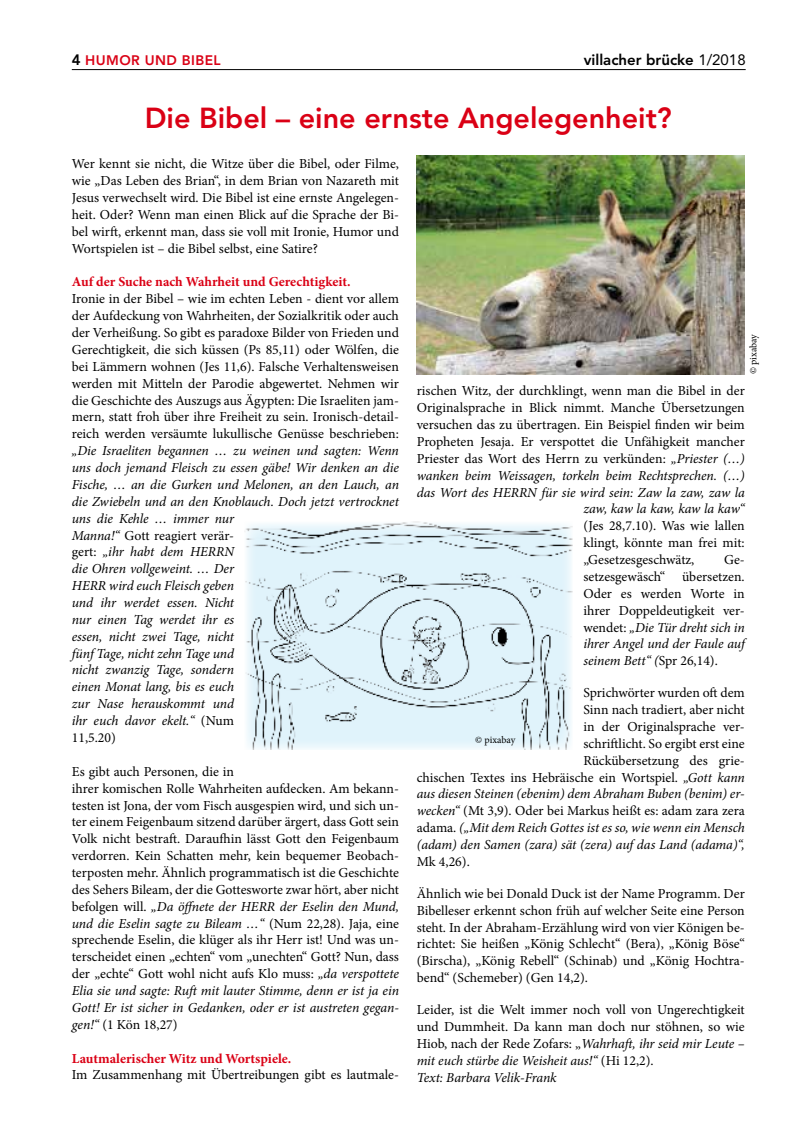
<style>
.page{position:relative;width:798px;height:1134px;background:#fff}
.page>*{position:absolute;margin:0;border:0;box-sizing:border-box;transform-origin:0 0}
.t1{font:800 28.75px "Avenir";color:#da0015}
.t2{font:800 15px "Avenir";color:#000}
.t3{font:13.75px/16.9px "Minion Pro";color:#000;text-align:justify}
.t4{font:italic 13.75px/16.9px "Minion Pro";letter-spacing:-.005em;color:#000}
.t5{font:700 13.75px "Minion Pro";color:#da0015}
.t6{font:800 13.75px "Avenir";letter-spacing:.03em;color:#da0015}
.t7{font:10px "Minion Pro";letter-spacing:-.005em;color:#000}
.s1{font-size:15px;color:#000}
.s2{font-weight:400}
.s3{font-style:normal}
.s4{font-style:italic}
</style>
<div class="page">
<hr style="left:72px;top:69px;width:673px;height:1px;background:#000">
<img style="left:416px;top:156px;width:328px;height:218px">
<img style="left:245px;top:522px;width:327px;height:228px">
<p class="t6" style="left:72px;top:52px;width:150px"><span class="s1">4</span> HUMOR UND BIBEL</p>
<p class="t2" style="left:583px;top:50px;width:163px">villacher brücke <span class="s2">1/2018</span></p>
<h1 class="t1" style="left:145px;top:101px;width:528px">Die Bibel – eine ernste Angelegenheit?</h1>
<p class="t3" style="left:72px;top:156px;width:328px">Wer kennt sie nicht, die Witze über die Bibel, oder Filme, wie „Das Leben des Brian“, in dem Brian von Nazareth mit Jesus verwechselt wird. Die Bibel ist eine ernste Angelegen&shy;heit. Oder? Wenn man einen Blick auf die Sprache der Bi&shy;bel wirft, erkennt man, dass sie voll mit Ironie, Humor und Wortspielen ist – die Bibel selbst, eine Satire?</p>
<p class="t5" style="left:72px;top:272px;width:280px">Auf der Suche nach Wahrheit und Gerechtigkeit.</p>
<p class="t3" style="left:72px;top:290px;width:328px">Ironie in der Bibel – wie im echten Leben - dient vor allem der Aufdeckung von Wahrheiten, der Sozialkritik oder auch der Verheißung. So gibt es paradoxe Bilder von Frieden und Gerechtigkeit, die sich küssen (Ps 85,11) oder Wölfen, die bei Lämmern wohnen (Jes 11,6). Falsche Verhaltensweisen werden mit Mitteln der Parodie abgewertet. Nehmen wir die Geschichte des Auszugs aus Ägypten: Die Israeliten jam&shy;mern, statt froh über ihre Freiheit zu sein. Ironisch-detail&shy;reich werden versäumte lukullische Genüsse beschrieben:</p>
<p class="t4" style="left:72px;top:442px;width:328px">„Die Israeliten begannen … zu weinen und sagten: Wenn uns doch jemand Fleisch zu essen gäbe! Wir denken an die<br>Fische, … an die Gurken und Melonen, an den Lauch, an die Zwiebeln und an den Knoblauch. Doch jetzt vertrocknet uns die Kehle … immer nur<br>Manna!“ <span class="s3">Gott reagiert verär-<br>gert:</span> „ihr habt dem HERRN<br>die Ohren vollgeweint. … Der<br>HERR wird euch Fleisch geben<br>und ihr werdet essen. Nicht<br>nur einen Tag werdet ihr es<br>essen, nicht zwei Tage, nicht<br>fünf Tage, nicht zehn Tage und<br>nicht zwanzig Tage, sondern<br>einen Monat lang, bis es euch<br>zur Nase herauskommt und<br>ihr euch davor ekelt.“ <span class="s3">(Num<br>11,5.20)</span></p>
<p class="t3" style="left:72px;top:763px;width:328px;text-align:left">Es gibt auch Personen, die in<br>ihrer komischen Rolle Wahrheiten aufdecken. Am bekann&shy;testen ist Jona, der vom Fisch ausgespien wird, und sich un&shy;ter einem Feigenbaum sitzend darüber ärgert, dass Gott sein Volk nicht bestraft. Daraufhin lässt Gott den Feigenbaum verdorren. Kein Schatten mehr, kein bequemer Beobach&shy;terposten mehr. Ähnlich programmatisch ist die Geschichte des Sehers Bileam, der die Gottesworte zwar hört, aber nicht befolgen will. <span class="s4">„Da öffnete der HERR der Eselin den Mund, und die Eselin sagte zu Bileam …“</span> (Num 22,28). Jaja, eine sprechende Eselin, die klüger als ihr Herr ist! Und was un&shy;terscheidet einen „echten“ vom „unechten“ Gott? Nun, dass der „echte“ Gott wohl nicht aufs Klo muss: <span class="s4">„da verspottete Elia sie und sagte: Ruft mit lauter Stimme, denn er ist ja ein Gott! Er ist sicher in Gedanken, oder er ist austreten gegan&shy;gen!“</span> (1 Kön 18,27)</p>
<p class="t5" style="left:72px;top:1048px;width:221px">Lautmalerischer Witz und Wortspiele.</p>
<p class="t3" style="left:72px;top:1067px;width:328px">Im Zusammenhang mit Übertreibungen gibt es lautmale-</p>
<p class="t7" style="left:746px;top:374px;width:42px;rotate:-90deg">© pixabay</p>
<p class="t3" style="left:416px;top:383px;width:329px;text-align:right">rischen Witz, der durchklingt, wenn man die Bibel in der Originalsprache in Blick nimmt. Manche Übersetzungen versuchen das zu übertragen. Ein Beispiel finden wir beim Propheten Jesaja. Er verspottet die Unfähigkeit mancher Priester das Wort des Herrn zu verkünden: <span class="s4">„Priester (…) wanken beim Weissagen, torkeln beim Rechtsprechen. (…) das Wort des HERRN für sie wird sein: Zaw la zaw, zaw la zaw, kaw la kaw, kaw la kaw“</span></p>
<p class="t3" style="left:583px;top:517px;width:163px">(Jes 28,7.10). Was wie lallen klingt, könnte man frei mit: „Gesetzesgeschwätz,</p>
<p class="t3" style="left:583px;top:551px;width:163px;text-indent:141px">Ge&shy;setzesgewäsch“ übersetzen.<br>Oder es werden Worte in ihrer Doppeldeutigkeit ver&shy;wendet: <span class="s4">„Die Tür dreht sich in ihrer Angel und der Faule auf seinem Bett“ (</span>Spr 26,14).</p>
<p class="t3" style="left:416px;top:684px;width:329px;text-align:right">Sprichwörter wurden oft dem<br>Sinn nach tradiert, aber nicht<br>in der Originalsprache ver-<br>schriftlicht. So ergibt erst eine<br>Rückübersetzung des grie-<br>chischen Textes ins Hebräische ein Wortspiel. <span class="s4">„Gott kann aus diesen Steinen (ebenim) dem Abraham Buben (benim) er&shy;wecken“</span> (Mt 3,9). Oder bei Markus heißt es: adam zara zera adama. <span class="s4">(„Mit dem Reich Gottes ist es so, wie wenn ein Mensch (adam) den Samen (zara) sät (zera) auf das Land (adama)“,</span></p>
<p class="t3" style="left:416px;top:853px;width:55px">Mk 4,26).</p>
<p class="t3" style="left:416px;top:885px;width:329px">Ähnlich wie bei Donald Duck ist der Name Programm. Der Bibelleser erkennt schon früh auf welcher Seite eine Person steht. In der Abraham-Erzählung wird von vier Königen be&shy;richtet: Sie heißen „König Schlecht“ (Bera), „König Böse“ (Birscha), „König Rebell“ (Schinab) und „König Hochtra&shy;bend“ (Schemeber) (Gen 14,2).</p>
<p class="t3" style="left:416px;top:1001px;width:329px;text-align:left">Leider, ist die Welt immer noch voll von Ungerechtigkeit und Dummheit. Da kann man doch nur stöhnen, so wie Hiob, nach der Rede Zofars: „<span class="s4">Wahrhaft, ihr seid mir Leute – mit euch stürbe die Weisheit aus!“</span> (Hi 12,2).<br><span class="s4">Text: Barbara Velik-Frank</span></p>
<p class="t7" style="left:475px;top:733px;width:42px">© pixabay</p>
</div>
